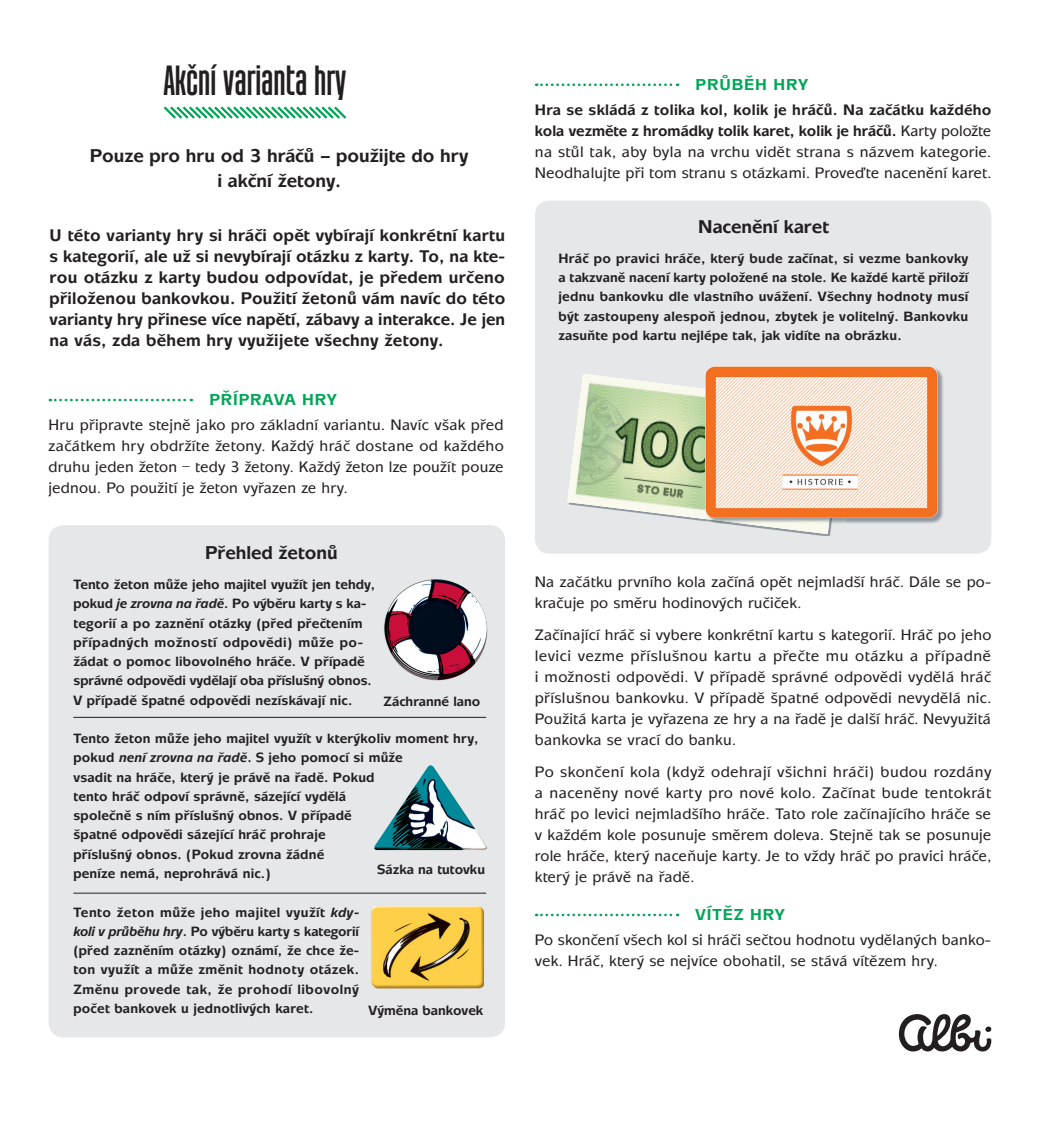
<style>
.page{position:relative;width:1041px;height:1141px;background:#fff}
.page>*{position:absolute;margin:0;border:0;box-sizing:border-box;transform-origin:0 0}
.t1{font:42px "Header 12";color:#231f20}
.t2{font:700 19.25px/24.5px "Mixage Itc TOT";color:#231f20;text-align:center}
.t3{font:700 17.5px/21px "Mixage Itc TOT";letter-spacing:.015em;color:#231f20;text-align:justify}
.t4{font:700 16.45px "Mixage Itc TOT";letter-spacing:.055em;color:#00a555}
.t5{font:500 15.75px/21px "Mixage Itc TOT";letter-spacing:.015em;color:#231f20;text-align:justify}
.t6{font:700 14px/19.2px "Mixage Itc TOT";letter-spacing:.015em;color:#231f20}
.s1{font-style:italic}
.s2{font-weight:700}
</style>
<div class="page">
<div style="left:535px;top:200px;width:456px;height:353px;background:#e6e7e9;border-radius:15px"></div>
<svg style="left:50px;top:398px;width:142px;height:3px"></svg>
<svg style="left:536px;top:83px;width:142px;height:3px"></svg>
<svg style="left:536px;top:913px;width:142px;height:3px"></svg>
<svg style="left:163px;top:106px;width:184px;height:13px"></svg>
<svg style="left:899px;top:1014px;width:92px;height:37px"></svg>
<div style="left:49px;top:525px;width:456px;height:512px;background:#e6e7e9;border-radius:15px"></div>
<img style="left:809px;top:523px;width:36px;height:12px">
<img style="left:845px;top:367px;width:98px;height:156px">
<img style="left:843px;top:517px;width:2px;height:6px">
<svg style="left:567px;top:374px;width:276px;height:160px"></svg>
<svg style="left:705px;top:366px;width:232px;height:151px;background:#f7ccb1"></svg>
<img style="left:705px;top:366px;width:10px;height:151px">
<img style="left:383px;top:578px;width:104px;height:104px;border-radius:52px">
<img style="left:371px;top:906px;width:113px;height:83px">
<img style="left:374px;top:765px;width:113px;height:84px">
<hr style="left:73px;top:716px;width:413px;height:1px;background:#231f20">
<hr style="left:73px;top:892px;width:413px;height:1px;background:#231f20">
<h1 class="t1" style="left:164px;top:60px;width:184px">Akční varianta hry</h1>
<p class="t2" style="left:90px;top:143px;width:380px">Pouze pro hru od 3 hráčů – použijte do hry i akční žetony.</p>
<p class="t3" style="left:50px;top:225px;width:457px">U této varianty hry si hráči opět vybírají konkrétní kartu s kategorií, ale už si nevybírají otázku z karty. To, na kte&shy;rou otázku z karty budou odpovídat, je předem určeno přiloženou bankovkou. Použití žetonů vám navíc do této varianty hry přinese více napětí, zábavy a interakce. Je jen na vás, zda během hry využijete všechny žetony.</p>
<p class="t4" style="left:209px;top:390px;width:129px">PŘÍPRAVA HRY</p>
<p class="t5" style="left:49px;top:414px;width:457px">Hru připravte stejně jako pro základní variantu. Navíc však před začátkem hry obdržíte žetony. Každý hráč dostane od každého druhu jeden žeton − tedy 3 žetony. Každý žeton lze použít pouze jednou. Po použití je žeton vyřazen ze hry.</p>
<p class="t2" style="left:205px;top:540px;width:134px">Přehled žetonů</p>
<p class="t6" style="left:73px;top:574px;width:303px">Tento žeton může jeho majitel využít jen tehdy, pokud <span class="s1">je zrovna na řadě</span>. Po výběru karty s ka&shy;te gorií a po zaznění otázky (před pře čte ním případných možností odpovědi) může po&shy;žádat o pomoc libovolného hráče. V případě správné odpovědi vydělají oba příslušný obnos.<br>V pří padě špatné odpovědi nezískávají nic.</p>
<p class="t6" style="left:73px;top:728px;width:406px">Tento žeton může jeho majitel využít v kterýkoliv moment hry, pokud <span class="s1">není zrovna na řadě</span>. S jeho pomocí si může<br>vsadit na hráče, který je právě na řadě. Pokud<br>tento hráč odpoví správně, sázející vydělá<br>společně s ním příslušný obnos. V případě<br>špatné odpovědi sá ze jící hráč prohraje<br>příslušný obnos. (Pokud zrovna žádné<br>peníze nemá, neprohrává nic.)</p>
<p class="t6" style="left:73px;top:902px;width:287px;text-align:justify">Tento žeton může jeho majitel využít <span class="s1">kdy&shy;koli v průběhu hry</span>. Po výběru karty s kategorií (před zazněním otázky) oznámí, že chce že&shy;ton využít a může změnit hodnoty otázek.<br>Změnu provede tak, že prohodí libovolný počet bankovek u jednotlivých karet.</p>
<p class="t6" style="left:384px;top:691px;width:98px">Záchranné lano</p>
<p class="t6" style="left:377px;top:859px;width:109px">Sázka na tutovku</p>
<p class="t6" style="left:368px;top:1000px;width:116px">Výměna bankovek</p>
<p class="t4" style="left:695px;top:75px;width:114px">PRŮBĚH HRY</p>
<p class="t5" style="left:535px;top:99px;width:458px"><span class="s2">Hra se skládá z tolika kol, kolik je hráčů. Na začátku každého kola vezměte z hromádky tolik karet, kolik je hráčů.</span> Karty položte na stůl tak, aby byla na vrchu vidět strana s názvem kategorie.<br>Neodhalujte při tom stranu s otázkami. Proveďte nacenění karet.</p>
<p class="t2" style="left:698px;top:214px;width:132px">Nacenění karet</p>
<p class="t6" style="left:558px;top:248px;width:411px;text-align:justify">Hráč po pravici hráče, který bude začínat, si vezme bankovky a takzvaně nacení karty položené na stole. Ke každé kartě při loží jednu bankovku dle vlastního uvážení. Všechny hodnoty musí být zastoupeny alespoň jednou, zbytek je volitelný. Bankovku zasuňte pod kartu nejlépe tak, jak vidíte na obrázku.</p>
<p class="t5" style="left:535px;top:571px;width:458px">Na začátku prvního kola začíná opět nejmladší hráč. Dále se po&shy;kračuje po směru hodinových ručiček.</p>
<p class="t5" style="left:535px;top:624px;width:458px">Začínající hráč si vybere konkrétní kartu s kategorií. Hráč po jeho levici vezme příslušnou kartu a přečte mu otázku a případně i možnosti odpovědi. V případě správné odpovědi vydělá hráč příslušnou bankovku. V případě špatné odpovědi nevydělá nic.<br>Použitá karta je vyřazena ze hry a na řadě je další hráč. Nevyužitá bankovka se vrací do banku.</p>
<p class="t5" style="left:535px;top:760px;width:458px">Po skončení kola (když odehrají všichni hráči) budou rozdány a naceněny nové karty pro nové kolo. Začínat bude tentokrát hráč po levici nejmladšího hráče. Tato role začínajícího hráče se v každém kole posunuje směrem doleva. Stejně tak se posunuje role hráče, který naceňuje karty. Je to vždy hráč po pravici hráče, který je právě na řadě.</p>
<p class="t4" style="left:695px;top:904px;width:91px">VÍTĚZ HRY</p>
<p class="t5" style="left:535px;top:928px;width:458px">Po skončení všech kol si hráči sečtou hodnotu vydělaných banko&shy;vek. Hráč, který se nejvíce obohatil, se stává vítězem hry.</p>
</div>
